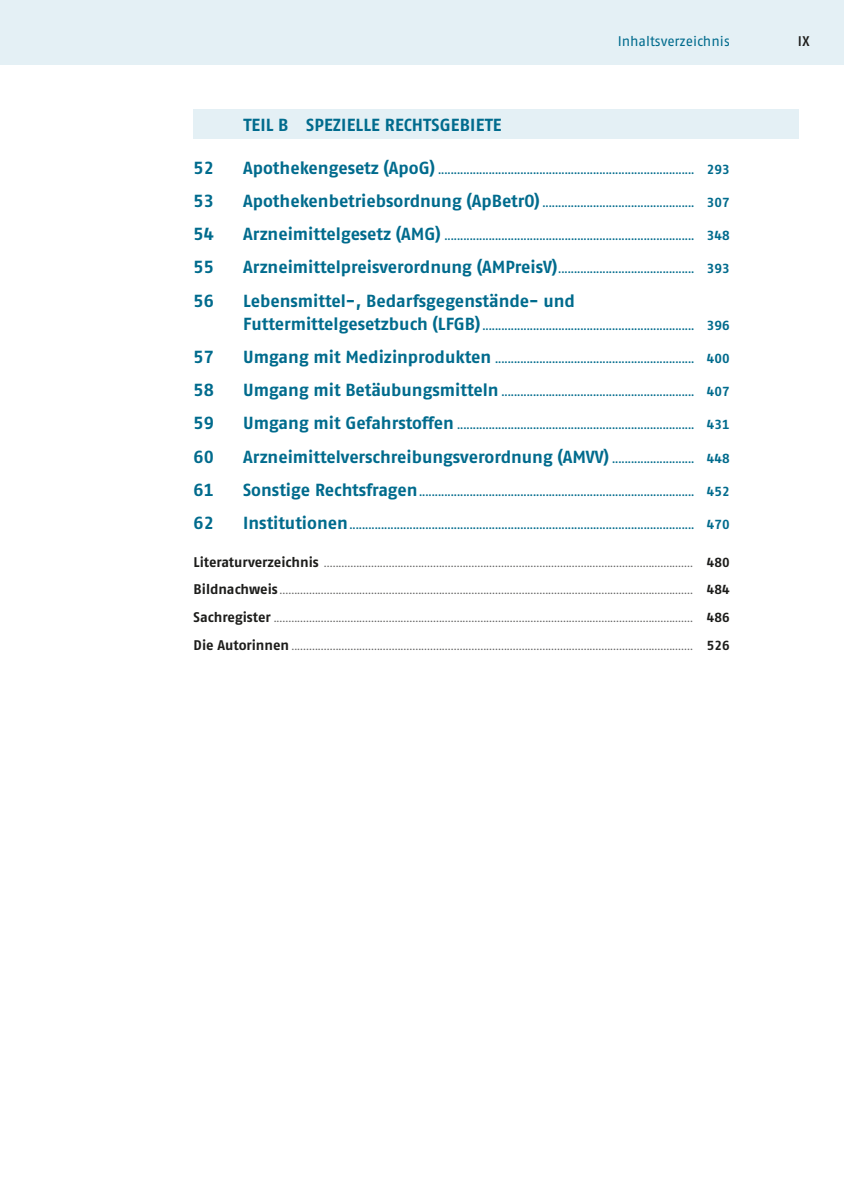
<style>
.page{position:relative;width:844px;height:1191px;background:#fff}
.page>*{position:absolute;margin:0;border:0;box-sizing:border-box;transform-origin:0 0}
.t1{font:700 17.5px "Fago Pro";color:#006b8d}
.t2{font:14px "Fago Pro";color:#006b8d}
.t3{font:600 14px "Fago Pro";color:#1d1d1b}
.t4{font:13.12px "Fago Pro";color:#006b8d}
.t5{font:10.5px "Fago Pro";color:#646463}
.s1{font-weight:700;font-size:17.5px}
.s2{font-weight:700}
.s3{font-weight:400;font-size:13.12px}
.s4{font-size:13.12px}
.s5{font-weight:700;font-size:14px;color:#1d1d1b}
.s6{font-weight:700;font-size:13.12px;color:#1d1d1b}
</style>
<div class="page">
<div style="left:0;top:0;width:729px;height:64px;background:#e4f0f5"></div>
<div style="left:729px;top:0;width:114px;height:64px;background:#e4f0f5"></div>
<div style="left:193px;top:109px;width:606px;height:30px;background:#e4f0f5"></div>
<h1 class="t1" style="left:243px;top:114px;width:260px">TEIL B SPEZIELLE RECHTSGEBIETE</h1>
<p class="t2" style="left:617px;top:32px;width:113px">Inhaltsverzeichnis</p>
<p class="t3" style="left:797px;top:32px;width:13px">IX</p>
<h1 class="t1" style="left:193px;top:157px;width:22px">52</h1>
<p class="t4" style="left:243px;top:161px;width:488px"><span class="s1">Apothekengesetz (ApoG)</span> ................................................................................. <span class="s2">293</span></p>
<h1 class="t1" style="left:193px;top:190px;width:22px">53</h1>
<p class="t4" style="left:243px;top:194px;width:488px"><span class="s1">Apothekenbetriebsordnung (ApBetrO)</span> ................................................ <span class="s2">307</span></p>
<h1 class="t1" style="left:193px;top:224px;width:22px">54</h1>
<p class="t4" style="left:243px;top:228px;width:488px"><span class="s1">Arzneimittelgesetz (AMG)</span> ............................................................................... <span class="s2">348</span></p>
<h1 class="t1" style="left:193px;top:257px;width:22px">55</h1>
<p class="t4" style="left:243px;top:261px;width:488px"><span class="s1">Arzneimittelpreisverordnung (AMPreisV)</span>........................................... <span class="s2">393</span></p>
<h1 class="t1" style="left:193px;top:290px;width:22px">56</h1>
<h1 class="t1" style="left:243px;top:290px;width:333px">Lebensmittel-, Bedarfsgegenstände- und</h1>
<p class="t4" style="left:243px;top:317px;width:488px"><span class="s1">Futtermittelgesetzbuch (LFGB)</span> ................................................................... <span class="s2">396</span></p>
<h1 class="t1" style="left:193px;top:346px;width:22px">57</h1>
<p class="t4" style="left:243px;top:350px;width:488px"><span class="s1">Umgang mit Medizinprodukten</span> ............................................................... <span class="s2">400</span></p>
<h1 class="t1" style="left:193px;top:379px;width:22px">58</h1>
<p class="t4" style="left:243px;top:383px;width:488px"><span class="s1">Umgang mit Betäubungsmitteln</span> ............................................................. <span class="s2">407</span></p>
<h1 class="t1" style="left:193px;top:413px;width:22px">59</h1>
<p class="t4" style="left:243px;top:417px;width:488px"><span class="s1">Umgang mit Gefahrstoffen</span> ........................................................................... <span class="s2">431</span></p>
<h1 class="t1" style="left:193px;top:446px;width:22px">60</h1>
<h1 class="t1" style="left:243px;top:446px;width:488px">Arzneimittelverschreibungsverordnung (AMVV) <span class="s3">..........................</span> <span class="s4">448</span></h1>
<h1 class="t1" style="left:193px;top:479px;width:22px">61</h1>
<p class="t4" style="left:243px;top:483px;width:488px"><span class="s1">Sonstige Rechtsfragen</span>....................................................................................... <span class="s2">452</span></p>
<h1 class="t1" style="left:193px;top:512px;width:22px">62</h1>
<p class="t4" style="left:243px;top:516px;width:488px"><span class="s1">Institutionen</span> ............................................................................................................. <span class="s2">470</span></p>
<p class="t5" style="left:193px;top:557px;width:537px"><span class="s5">Literaturverzeichnis</span> ............................................................................................................................. <span class="s6">480</span></p>
<p class="t5" style="left:193px;top:584px;width:537px"><span class="s5">Bildnachweis</span> ............................................................................................................................................ <span class="s6">484</span></p>
<p class="t5" style="left:193px;top:612px;width:537px"><span class="s5">Sachregister</span> .............................................................................................................................................. <span class="s6">486</span></p>
<p class="t5" style="left:193px;top:640px;width:537px"><span class="s5">Die Autorinnen</span> ........................................................................................................................................ <span class="s6">526</span></p>
</div>
